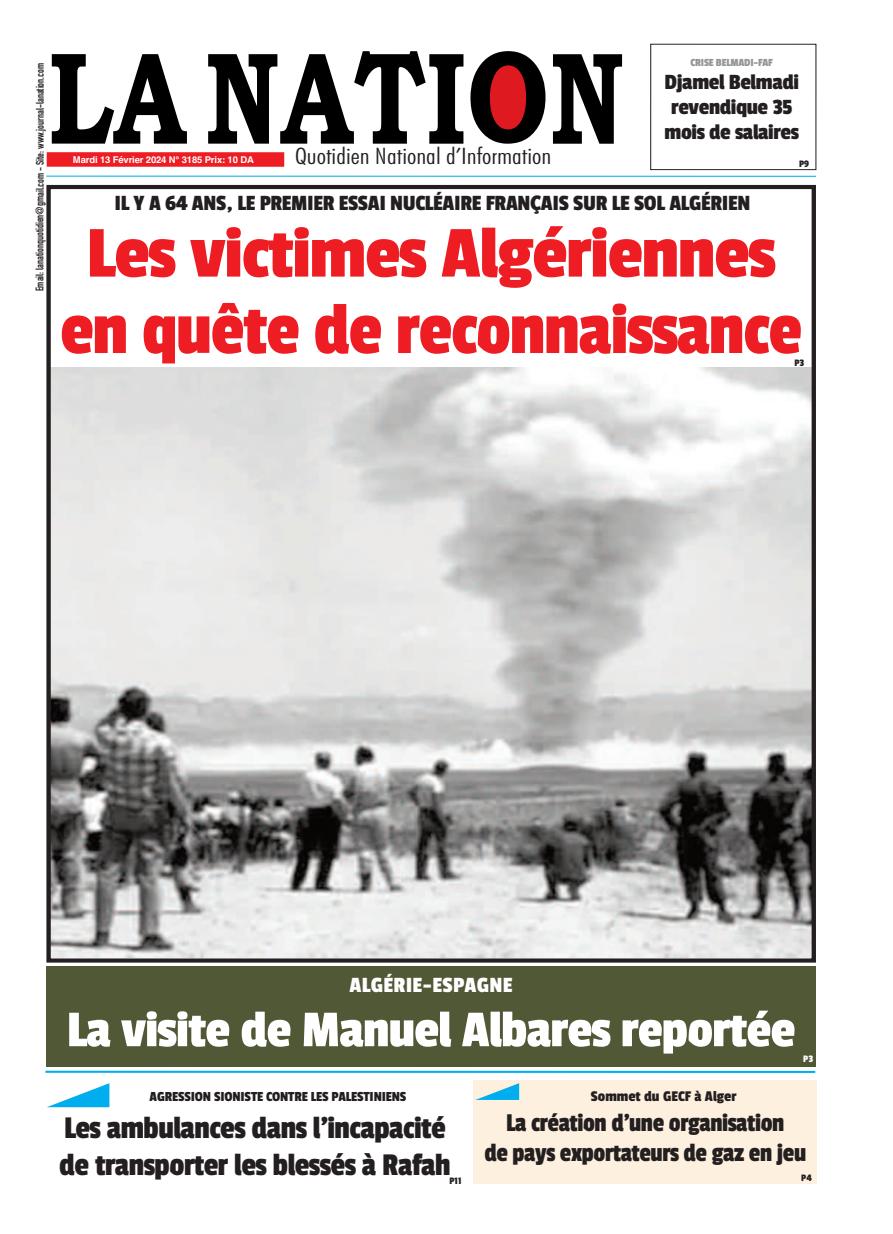
<style>
.page{position:relative;width:893px;height:1234px;background:#fff}
.page>*{position:absolute;margin:0;border:0;box-sizing:border-box;transform-origin:0 0}
.t1{font:76.35px/76.3px "Passion One";letter-spacing:-.015em;color:#ee1d23;text-align:center;scale:1.05 1}
.t2{font:53.85px "Passion One";letter-spacing:-.015em;color:#fff;scale:1.05 1}
.t3{font:33.15px/37.3px "Passion One";letter-spacing:-.015em;color:#231f20}
.t4{font:27px/30px "Passion One";letter-spacing:-.015em;color:#231f20;text-align:center;scale:.96 1}
.t5{font:22.8px/24.9px "Passion One";letter-spacing:-.015em;color:#231f20;scale:1.05 1}
.t6{font:300 condensed 22.8px "Futura BT";color:#231f20;scale:1.21 1}
.t7{font:22.8px "Passion One";letter-spacing:.01em;color:#fff;scale:1.06 1}
.t8{font:15.6px "Passion One";color:#231f20;scale:1.05 1}
.t9{font:14.55px "Passion One";letter-spacing:-.01em;color:#231f20;scale:1.05 1}
.t10{font:11.4px "Passion One";letter-spacing:-.015em;color:#939598;scale:1.05 1}
.t11{font:700 10.8px "DIN Condensed";color:#231f20;scale:.95 1}
.t12{font:10.35px "Passion One";color:#231f20;scale:1.05 1}
.t13{font:10.35px "Passion One";color:#fff;scale:1.05 1}
.t14{font:700 9.3px "Helvetica";letter-spacing:-.015em;color:#fff}
</style>
<div class="page">
<div style="left:46px;top:966px;width:770px;height:100px;background:#505836"></div>
<img style="left:51px;top:367px;width:760px;height:590px">
<div style="left:46px;top:185px;width:770px;height:777px;border:4px solid #231f20"></div>
<div style="left:473px;top:1079px;width:344px;height:104px;background:#fef0de"></div>
<div style="left:47px;top:152px;width:237px;height:15px;background:#ee1d23"></div>
<svg style="left:52px;top:54px;width:135px;height:90px"></svg>
<svg style="left:208px;top:51px;width:255px;height:93px"></svg>
<svg style="left:470px;top:51px;width:75px;height:93px"></svg>
<svg style="left:553px;top:54px;width:69px;height:90px"></svg>
<hr style="left:46px;top:175px;width:770px;height:2px;background:#00aeef">
<div style="left:650px;top:44px;width:166px;height:126px;border:1px solid #231f20"></div>
<svg style="left:50px;top:1083px;width:59px;height:23px"></svg>
<svg style="left:478px;top:1083px;width:41px;height:16px"></svg>
<hr style="left:45px;top:1070px;width:770px;height:2px;background:#00aeef">
<p class="t11" style="left:34px;top:291px;width:242px;rotate:-90deg">Email: lanationquotidien@gmail.com - Site: www.journal-lanation.com</p>
<p class="t14" style="left:73px;top:154px;width:183px">Mardi 13 Février 2024 N° 3185 Prix: 10 DA</p>
<p class="t6" style="left:295px;top:143px;width:213px">Quotidien National d’Information</p>
<p class="t10" style="left:690px;top:56px;width:80px">CRISE BELMADI-FAF</p>
<p class="t5" style="left:664px;top:69px;width:130px">Djamel Belmadi revendique 35 mois de salaires</p>
<p class="t12" style="left:799px;top:159px;width:11px">P9</p>
<p class="t5" style="left:114px;top:191px;width:607px">IL Y A 64 ANS, LE PREMIER ESSAI NUCLÉAIRE FRANÇAIS SUR LE SOL ALGÉRIEN</p>
<h1 class="t1" style="left:60px;top:214px;width:708px">Les victimes Algériennes en quête de reconnaissance</h1>
<p class="t12" style="left:794px;top:357px;width:11px">P3</p>
<p class="t7" style="left:349px;top:973px;width:155px">ALGÉRIE-ESPAGNE</p>
<h2 class="t2" style="left:67px;top:1000px;width:695px">La visite de Manuel Albares reportée</h2>
<p class="t13" style="left:803px;top:1053px;width:11px">P3</p>
<p class="t9" style="left:150px;top:1088px;width:246px">AGRESSION SIONISTE CONTRE LES PALESTINIENS</p>
<h3 class="t3" style="left:59px;top:1108px;width:393px">Les ambulances dans l’incapacité de transporter les blessés à Rafah</h3>
<p class="t12" style="left:450px;top:1174px;width:13px">P11</p>
<p class="t8" style="left:591px;top:1087px;width:140px">Sommet du GECF à Alger</p>
<p class="t4" style="left:484px;top:1106px;width:337px">La création d’une organisation<br>de pays exportateurs de gaz en jeu</p>
<p class="t12" style="left:801px;top:1171px;width:11px">P4</p>
</div>
